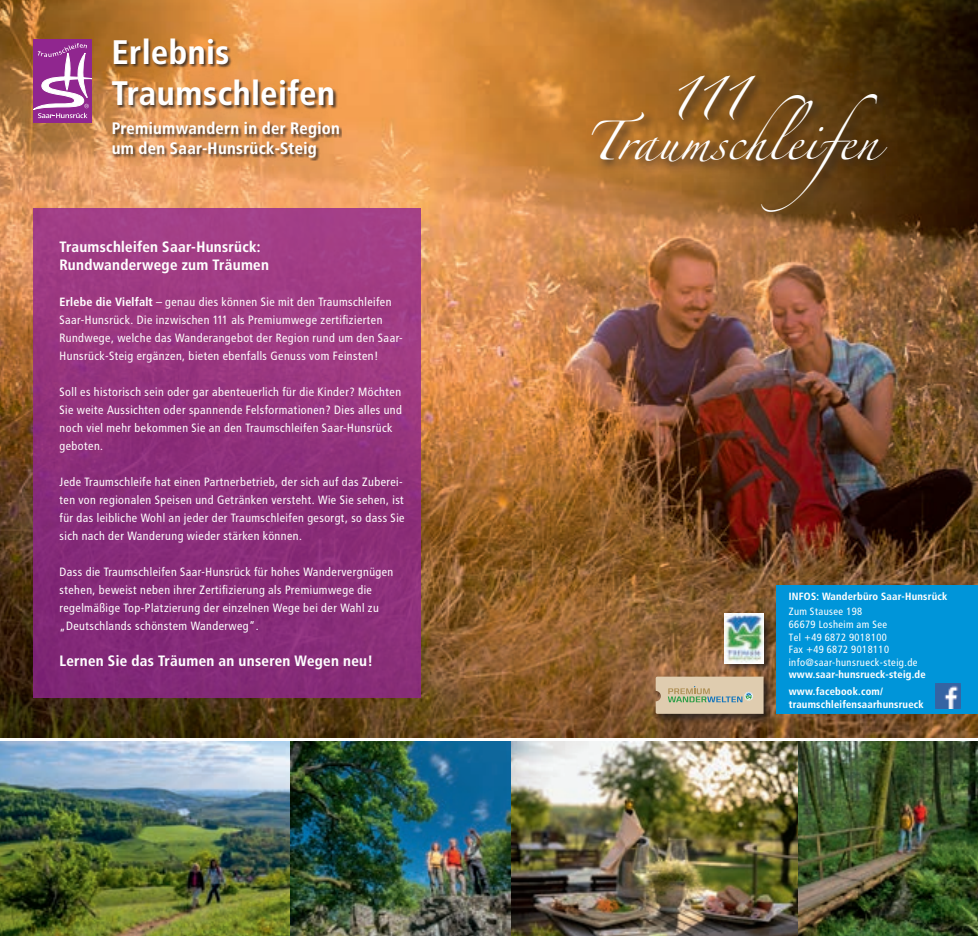
<style>
.page{position:relative;width:978px;height:936px;background:#fff}
.page>*{position:absolute;margin:0;border:0;box-sizing:border-box;transform-origin:0 0}
.t1{font:37.5px "Zapfino";color:#fff}
.t2{font:34.8px "Zapfino";color:#fff}
.t3{font:700 34.05px/40.8px "Transit Back Neg";color:#fff}
.t4{font:700 16.65px/20px "Transit Back Neg";color:#fff}
.t5{font:700 15px/18px "Transit Back Neg";color:#fff}
.t6{font:12px/18px "Transit Back Neg";color:#fff}
.t7{font:700 10.5px/16.8px "Transit Back Neg";color:#fff}
.t8{font:10.5px/12.6px "Transit Back Neg";color:#fff}
.s1{font-weight:700}
</style>
<div class="page">
<img style="left:0;top:0;width:978px;height:737px">
<div style="left:33px;top:208px;width:388px;height:489px;background:linear-gradient(to bottom,#a53f86,#7f2675)"></div>
<svg style="left:588px;top:72px;width:312px;height:153px;background:#835520"></svg>
<div style="left:112px;top:39px;width:230px;height:122px;background:#231f20;opacity:.75"></div>
<div style="left:33px;top:39px;width:59px;height:84px;background:#90268f"></div>
<svg style="left:33px;top:43px;width:59px;height:75px"></svg>
<div style="left:777px;top:585px;width:201px;height:129px;background:#0095d9"></div>
<img style="left:0;top:741px;width:290px;height:194px">
<img style="left:511px;top:741px;width:287px;height:194px">
<img style="left:798px;top:741px;width:180px;height:194px">
<img style="left:290px;top:741px;width:221px;height:194px">
<div style="left:723px;top:612px;width:50px;height:60px;background:#231f20;opacity:.75"></div>
<img style="left:725px;top:614px;width:39px;height:49px">
<div style="left:654px;top:675px;width:119px;height:48px;background:#231f20;opacity:.75"></div>
<svg style="left:656px;top:676px;width:108px;height:37px;background:#cfc3a6"></svg>
<img style="left:935px;top:683px;width:26px;height:25px">
<h3 class="t3" style="left:112px;top:32px;width:226px">Erlebnis<br>Traumschleifen</h3>
<h3 class="t4" style="left:112px;top:118px;width:230px">Premiumwandern in der Region um den Saar-Hunsrück-Steig</h3>
<p class="t5" style="left:60px;top:237px;width:211px">Traumschleifen Saar-Hunsrück:<br>Rundwanderwege zum Träumen</p>
<p class="t6" style="left:60px;top:292px;width:344px"><span class="s1">Erlebe die Vielfalt</span> – genau dies können Sie mit den Traumschleifen Saar-Hunsrück. Die inzwischen 111 als Premiumwege zertifizierten Rundwege, welche das Wanderangebot der Region rund um den Saar-Hunsrück-Steig ergänzen, bieten ebenfalls Genuss vom Feinsten!</p>
<p class="t6" style="left:60px;top:382px;width:344px">Soll es historisch sein oder gar abenteuerlich für die Kinder? Möchten Sie weite Aussichten oder spannende Felsformationen? Dies alles und noch viel mehr bekommen Sie an den Traumschleifen Saar-Hunsrück geboten.</p>
<p class="t6" style="left:60px;top:472px;width:347px">Jede Traumschleife hat einen Partnerbetrieb, der sich auf das Zuberei&shy;ten von regionalen Speisen und Getränken versteht. Wie Sie sehen, ist für das leibliche Wohl an jeder der Traumschleifen gesorgt, so dass Sie sich nach der Wanderung wieder stärken können.</p>
<p class="t6" style="left:60px;top:562px;width:336px">Dass die Traumschleifen Saar-Hunsrück für hohes Wandervergnügen stehen, beweist neben ihrer Zertifizierung als Premiumwege die regelmäßige Top-Platzierung der einzelnen Wege bei der Wahl zu „Deutschlands schönstem Wanderweg“.</p>
<p class="t5" style="left:60px;top:651px;width:315px">Lernen Sie das Träumen an unseren Wegen neu!</p>
<h1 class="t1" style="left:669px;top:82px;width:77px">111</h1>
<h2 class="t2" style="left:585px;top:126px;width:351px">Traumschleifen</h2>
<p class="t7" style="left:789px;top:587px;width:160px">INFOS: Wanderbüro Saar-Hunsrück</p>
<p class="t8" style="left:789px;top:605px;width:131px">Zum Stausee 198<br>66679 Losheim am See<br>Tel +49 6872 9018100<br>Fax +49 6872 9018110 info@saar-hunsrueck-steig.de</p>
<p class="t7" style="left:789px;top:666px;width:139px">www.saar-hunsrueck-steig.de www.facebook.com/</p>
<p class="t7" style="left:789px;top:695px;width:137px">traumschleifensaarhunsrueck</p>
</div>
